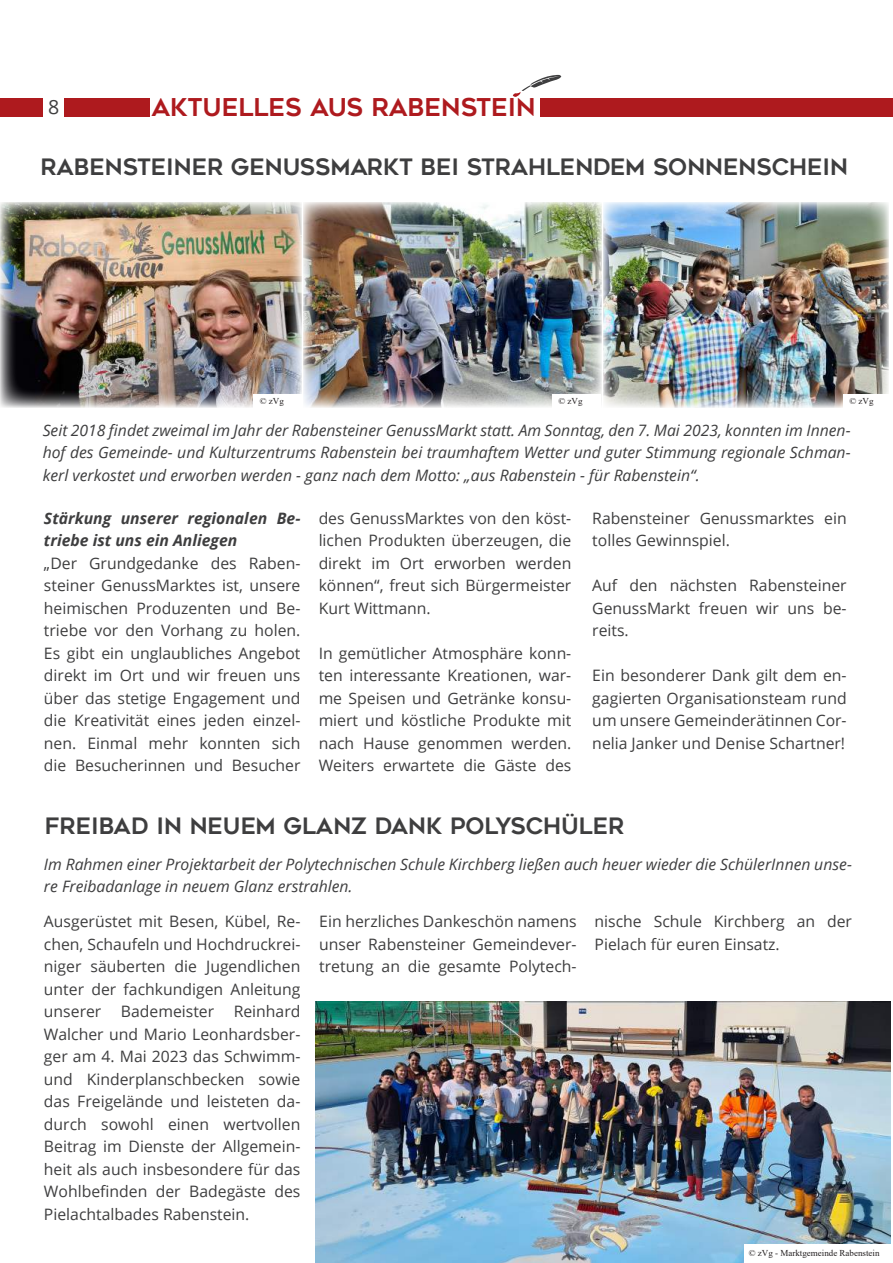
<style>
.page{position:relative;width:893px;height:1263px;background:#fff}
.page>*{position:absolute;margin:0;border:0;box-sizing:border-box;transform-origin:0 0}
.t1{font:24.45px "Geometos";color:#ae1a1e}
.t2{font:22.5px "Geometos";color:#3e3e3f}
.t3{font:19.65px "Open Sans";color:#3e3e3f}
.t4{font:15.75px/22.5px "Open Sans";color:#3e3e3f;text-align:justify}
.t5{font:italic 15.75px/22.5px "Open Sans";color:#3e3e3f;text-align:justify}
.t6{font:italic 700 15.75px/22.5px "Open Sans";color:#3e3e3f}
.t7{font:9px "Times New Roman";color:#231f20}
</style>
<div class="page">
<svg style="left:513px;top:74px;width:48px;height:23px"></svg>
<div style="left:540px;top:98px;width:353px;height:19px;background:#ae1a1e"></div>
<div style="left:64px;top:98px;width:85px;height:19px;background:#ae1a1e"></div>
<div style="left:0;top:98px;width:43px;height:19px;background:#ae1a1e"></div>
<img style="left:315px;top:1001px;width:575px;height:262px">
<div style="left:745px;top:1244px;width:147px;height:19px;background:#fff"></div>
<img style="left:0;top:202px;width:888px;height:205px">
<div style="left:253px;top:394px;width:49px;height:16px;background:#fff"></div>
<div style="left:552px;top:394px;width:49px;height:16px;background:#fff"></div>
<div style="left:843px;top:394px;width:49px;height:16px;background:#fff"></div>
<p class="t3" style="left:48px;top:94px;width:13px">8</p>
<h1 class="t1" style="left:151px;top:94px;width:386px">AKTUELLES AUS RABENSTEIN</h1>
<h2 class="t2" style="left:41px;top:154px;width:809px">RABENSTEINER GENUSSMARKT BEI STRAHLENDEM SONNENSCHEIN</h2>
<p class="t7" style="left:260px;top:395px;width:26px">© zVg</p>
<p class="t7" style="left:558px;top:395px;width:26px">© zVg</p>
<p class="t7" style="left:849px;top:395px;width:26px">© zVg</p>
<p class="t5" style="left:43px;top:418px;width:809px">Seit 2018 findet zweimal im Jahr der Rabensteiner GenussMarkt statt. Am Sonntag, den 7. Mai 2023, konnten im Innen&shy;hof des Gemeinde- und Kulturzentrums Rabenstein bei traumhaftem Wetter und guter Stimmung regionale Schman&shy;kerl verkostet und erworben werden - ganz nach dem Motto: „aus Rabenstein - für Rabenstein“.</p>
<p class="t6" style="left:44px;top:506px;width:258px">Stärkung unserer regionalen Be&shy;triebe ist uns ein Anliegen</p>
<p class="t4" style="left:44px;top:551px;width:258px">„Der Grundgedanke des Raben&shy;steiner GenussMarktes ist, unsere heimischen Produzenten und Be&shy;triebe vor den Vorhang zu holen.<br>Es gibt ein unglaubliches Angebot direkt im Ort und wir freuen uns über das stetige Engagement und die Kreativität eines jeden einzel&shy;nen. Einmal mehr konnten sich die Besucherinnen und Besucher</p>
<p class="t4" style="left:319px;top:506px;width:254px">des GenussMarktes von den köst&shy;lichen Produkten überzeugen, die direkt im Ort erworben werden können“, freut sich Bürgermeister Kurt Wittmann.</p>
<p class="t4" style="left:319px;top:641px;width:254px">In gemütlicher Atmosphäre konn&shy;ten interessante Kreationen, war&shy;me Speisen und Getränke konsu&shy;miert und köstliche Produkte mit nach Hause genommen werden.<br>Weiters erwartete die Gäste des</p>
<p class="t4" style="left:592px;top:506px;width:256px">Rabensteiner Genussmarktes ein tolles Gewinnspiel.</p>
<p class="t4" style="left:592px;top:574px;width:256px">Auf den nächsten Rabensteiner GenussMarkt freuen wir uns be&shy;reits.</p>
<p class="t4" style="left:592px;top:664px;width:256px">Ein besonderer Dank gilt dem en&shy;gagierten Organisationsteam rund um unsere Gemeinderätinnen Cor&shy;nelia Janker und Denise Schartner!</p>
<h2 class="t2" style="left:45px;top:813px;width:581px">FREIBAD IN NEUEM GLANZ DANK POLYSCHÜLER</h2>
<p class="t5" style="left:44px;top:852px;width:809px">Im Rahmen einer Projektarbeit der Polytechnischen Schule Kirchberg ließen auch heuer wieder die SchülerInnen unse&shy;re Freibadanlage in neuem Glanz erstrahlen.</p>
<p class="t4" style="left:595px;top:910px;width:259px">nische Schule Kirchberg an der<br>Pielach für euren Einsatz.</p>
<p class="t4" style="left:44px;top:910px;width:258px">Ausgerüstet mit Besen, Kübel, Re&shy;chen, Schaufeln und Hochdruckrei&shy;niger säuberten die Jugendlichen unter der fachkundigen Anleitung unserer Bademeister Reinhard Walcher und Mario Leonhardsber&shy;ger am 4. Mai 2023 das Schwimm&shy;und Kinderplanschbecken sowie das Freigelände und leisteten da&shy;durch sowohl einen wertvollen Beitrag im Dienste der Allgemein&shy;heit als auch insbesondere für das Wohlbefinden der Badegäste des Pielachtalbades Rabenstein.</p>
<p class="t4" style="left:319px;top:910px;width:259px">Ein herzliches Dankeschön namens unser Rabensteiner Gemeindever&shy;tretung an die gesamte Polytech-</p>
<p class="t7" style="left:749px;top:1246px;width:132px">© zVg - Marktgemeinde Rabenstein</p>
</div>
